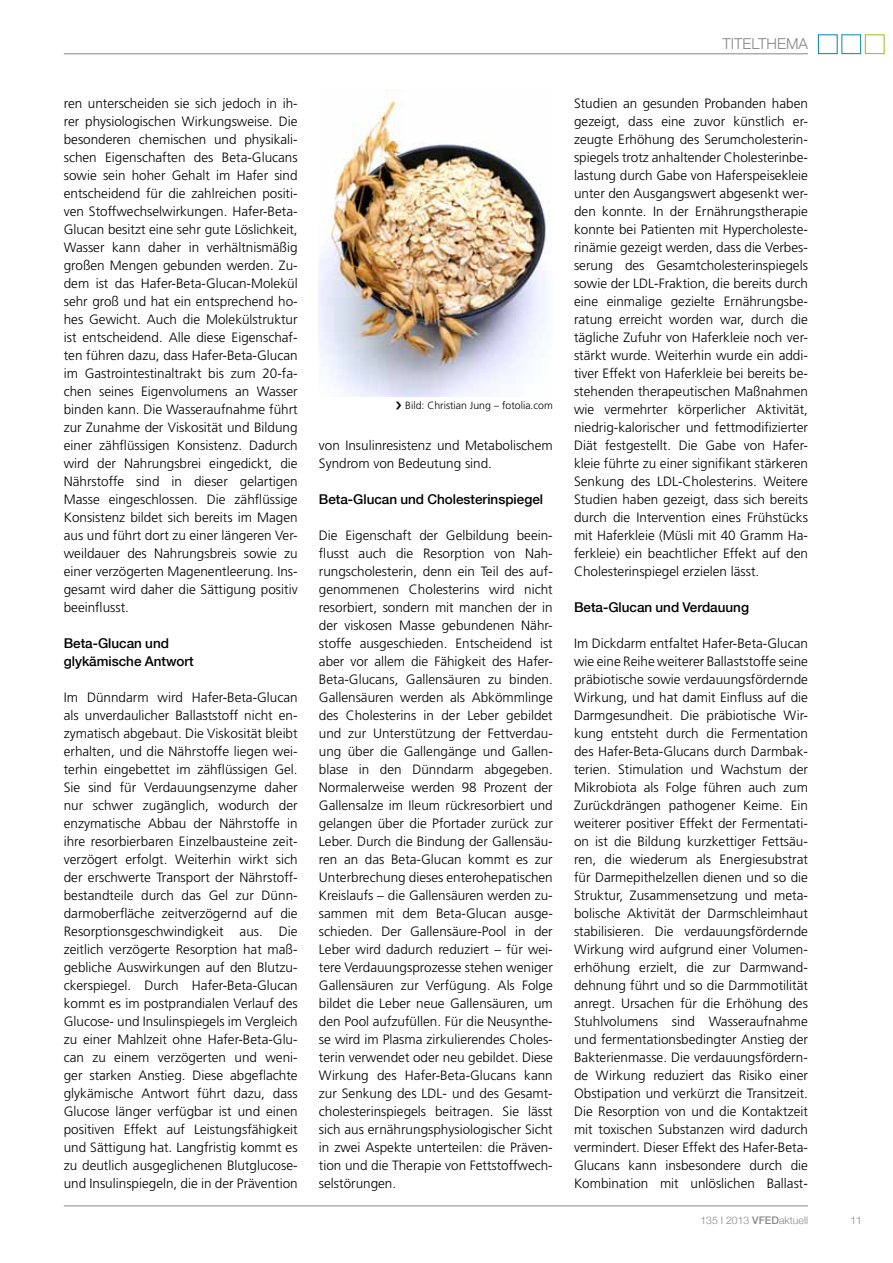
<style>
.page{position:relative;width:893px;height:1263px;background:#fff}
.page>*{position:absolute;margin:0;border:0;box-sizing:border-box;transform-origin:0 0}
.t1{font:300 15px "Helvetica Neue";color:#87888a}
.t2{font:300 13.5px/18px "Frutiger LT Std";color:#000;text-align:justify}
.t3{font:500 13.5px/18px "Helvetica Neue";color:#000}
.t4{font:300 10.5px "Frutiger LT Std";color:#000}
.t5{font:300 10.5px "Helvetica Neue";color:#87888a}
.s1{font-weight:500}
</style>
<div class="page">
<hr style="left:64px;top:1206px;width:744px;height:1px;background:#87888a">
<hr style="left:64px;top:54px;width:744px;height:1px;background:#87888a">
<div style="left:818px;top:34px;width:19px;height:20px;border:1px solid #0080ba"></div>
<div style="left:841px;top:34px;width:20px;height:20px;border:1px solid #008d9c"></div>
<div style="left:865px;top:34px;width:19px;height:20px;border:1px solid #97bf0d"></div>
<img style="left:319px;top:90px;width:230px;height:306px">
<p class="t2" style="left:64px;top:95px;width:235px">ren unterscheiden sie sich jedoch in ih&shy;rer physiologischen Wirkungsweise. Die besonderen chemischen und physikali&shy;schen Eigenschaften des Beta-Glucans sowie sein hoher Gehalt im Hafer sind entscheidend für die zahlreichen positi&shy;ven Stoffwechselwirkungen. Hafer-Beta-Glucan besitzt eine sehr gute Löslichkeit, Wasser kann daher in verhältnismäßig großen Mengen gebunden werden. Zu&shy;dem ist das Hafer-Beta-Glucan-Molekül sehr groß und hat ein entsprechend ho&shy;hes Gewicht. Auch die Molekülstruktur ist entscheidend. Alle diese Eigenschaf&shy;ten führen dazu, dass Hafer-Beta-Glucan im Gastrointestinaltrakt bis zum 20-fa&shy;chen seines Eigenvolumens an Wasser binden kann. Die Wasseraufnahme führt zur Zunahme der Viskosität und Bildung einer zähflüssigen Konsistenz. Dadurch wird der Nahrungsbrei eingedickt, die Nährstoffe sind in dieser gelartigen Masse eingeschlossen. Die zähflüssige Konsistenz bildet sich bereits im Magen aus und führt dort zu einer längeren Ver&shy;weildauer des Nahrungsbreis sowie zu einer verzögerten Magenentleerung. Ins&shy;gesamt wird daher die Sättigung positiv beeinflusst.</p>
<p class="t3" style="left:64px;top:634px;width:131px">Beta-Glucan und glykämische Antwort</p>
<p class="t2" style="left:64px;top:688px;width:235px">Im Dünndarm wird Hafer-Beta-Glucan als unverdaulicher Ballaststoff nicht en&shy;zymatisch abgebaut. Die Viskosität bleibt erhalten, und die Nährstoffe liegen wei&shy;terhin eingebettet im zähflüssigen Gel.<br>Sie sind für Verdauungsenzyme daher nur schwer zugänglich, wodurch der enzymatische Abbau der Nährstoffe in ihre resorbierbaren Einzelbausteine zeit&shy;verzögert erfolgt. Weiterhin wirkt sich der erschwerte Transport der Nährstoff&shy;bestandteile durch das Gel zur Dünn&shy;darmoberfläche zeitverzögernd auf die Resorptionsgeschwindigkeit aus. Die zeitlich verzögerte Resorption hat maß&shy;gebliche Auswirkungen auf den Blutzu&shy;ckerspiegel. Durch Hafer-Beta-Glucan kommt es im postprandialen Verlauf des Glucose- und Insulinspiegels im Vergleich zu einer Mahlzeit ohne Hafer-Beta-Glu&shy;can zu einem verzögerten und weni&shy;ger starken Anstieg. Diese abgeflachte glykämische Antwort führt dazu, dass Glucose länger verfügbar ist und einen positiven Effekt auf Leistungsfähigkeit und Sättigung hat. Langfristig kommt es zu deutlich ausgeglichenen Blutglucose&shy;und Insulinspiegeln, die in der Prävention</p>
<p class="t4" style="left:405px;top:399px;width:149px">Bild: Christian Jung – fotolia.com</p>
<p class="t2" style="left:319px;top:436px;width:235px">von Insulinresistenz und Metabolischem<br>Syndrom von Bedeutung sind.</p>
<p class="t3" style="left:319px;top:490px;width:226px">Beta-Glucan und Cholesterinspiegel</p>
<p class="t2" style="left:319px;top:526px;width:235px">Die Eigenschaft der Gelbildung beein&shy;flusst auch die Resorption von Nah&shy;rungscholesterin, denn ein Teil des auf&shy;genommenen Cholesterins wird nicht resorbiert, sondern mit manchen der in der viskosen Masse gebundenen Nähr&shy;stoffe ausgeschieden. Entscheidend ist aber vor allem die Fähigkeit des Hafer-Beta-Glucans, Gallensäuren zu binden.<br>Gallensäuren werden als Abkömmlinge des Cholesterins in der Leber gebildet und zur Unterstützung der Fettverdau&shy;ung über die Gallengänge und Gallen&shy;blase in den Dünndarm abgegeben.<br>Normalerweise werden 98 Prozent der Gallensalze im Ileum rückresorbiert und gelangen über die Pfortader zurück zur Leber. Durch die Bindung der Gallensäu&shy;ren an das Beta-Glucan kommt es zur Unterbrechung dieses enterohepatischen Kreislaufs – die Gallensäuren werden zu&shy;sammen mit dem Beta-Glucan ausge&shy;schieden. Der Gallensäure-Pool in der Leber wird dadurch reduziert – für wei&shy;tere Verdauungsprozesse stehen weniger Gallensäuren zur Verfügung. Als Folge bildet die Leber neue Gallensäuren, um den Pool aufzufüllen. Für die Neusynthe&shy;se wird im Plasma zirkulierendes Choles&shy;terin verwendet oder neu gebildet. Diese Wirkung des Hafer-Beta-Glucans kann zur Senkung des LDL- und des Gesamt&shy;cholesterinspiegels beitragen. Sie lässt sich aus ernährungsphysiologischer Sicht in zwei Aspekte unterteilen: die Präven&shy;tion und die Therapie von Fettstoffwech&shy;selstörungen.</p>
<p class="t1" style="left:723px;top:34px;width:87px">TITELTHEMA</p>
<p class="t2" style="left:574px;top:94px;width:235px">Studien an gesunden Probanden haben gezeigt, dass eine zuvor künstlich er&shy;zeugte Erhöhung des Serumcholesterin&shy;spiegels trotz anhaltender Cholesterinbe&shy;lastung durch Gabe von Haferspeisekleie unter den Ausgangswert abgesenkt wer&shy;den konnte. In der Ernährungstherapie konnte bei Patienten mit Hypercholeste&shy;rinämie gezeigt werden, dass die Verbes&shy;serung des Gesamtcholesterinspiegels sowie der LDL-Fraktion, die bereits durch eine einmalige gezielte Ernährungsbe&shy;ratung erreicht worden war, durch die tägliche Zufuhr von Haferkleie noch ver&shy;stärkt wurde. Weiterhin wurde ein addi&shy;tiver Effekt von Haferkleie bei bereits be&shy;stehenden therapeutischen Maßnahmen wie vermehrter körperlicher Aktivität, niedrig-kalorischer und fettmodifizierter Diät festgestellt. Die Gabe von Hafer&shy;kleie führte zu einer signifikant stärkeren Senkung des LDL-Cholesterins. Weitere Studien haben gezeigt, dass sich bereits durch die Intervention eines Frühstücks mit Haferkleie (Müsli mit 40 Gramm Ha&shy;ferkleie) ein beachtlicher Effekt auf den Cholesterinspiegel erzielen lässt.</p>
<p class="t3" style="left:574px;top:598px;width:176px">Beta-Glucan und Verdauung</p>
<p class="t2" style="left:574px;top:634px;width:235px">Im Dickdarm entfaltet Hafer-Beta-Glucan wie eine Reihe weiterer Ballaststoffe seine präbiotische sowie verdauungsfördernde Wirkung, und hat damit Einfluss auf die Darmgesundheit. Die präbiotische Wir&shy;kung entsteht durch die Fermentation des Hafer-Beta-Glucans durch Darmbak&shy;terien. Stimulation und Wachstum der Mikrobiota als Folge führen auch zum Zurückdrängen pathogener Keime. Ein weiterer positiver Effekt der Fermentati&shy;on ist die Bildung kurzkettiger Fettsäu&shy;ren, die wiederum als Energiesubstrat für Darmepithelzellen dienen und so die Struktur, Zusammensetzung und meta&shy;bolische Aktivität der Darmschleimhaut stabilisieren. Die verdauungsfördernde Wirkung wird aufgrund einer Volumen&shy;erhöhung erzielt, die zur Darmwand&shy;dehnung führt und so die Darmmotilität anregt. Ursachen für die Erhöhung des Stuhlvolumens sind Wasseraufnahme und fermentationsbedingter Anstieg der Bakterienmasse. Die verdauungsfördern&shy;de Wirkung reduziert das Risiko einer Obstipation und verkürzt die Transitzeit.<br>Die Resorption von und die Kontaktzeit mit toxischen Substanzen wird dadurch vermindert. Dieser Effekt des Hafer-Beta-Glucans kann insbesondere durch die Kombination mit unlöslichen Ballast-</p>
<p class="t5" style="left:700px;top:1214px;width:109px">135 І 2013 <span class="s1">VFED</span>aktuell</p>
<p class="t5" style="left:850px;top:1214px;width:13px">11</p>
</div>
